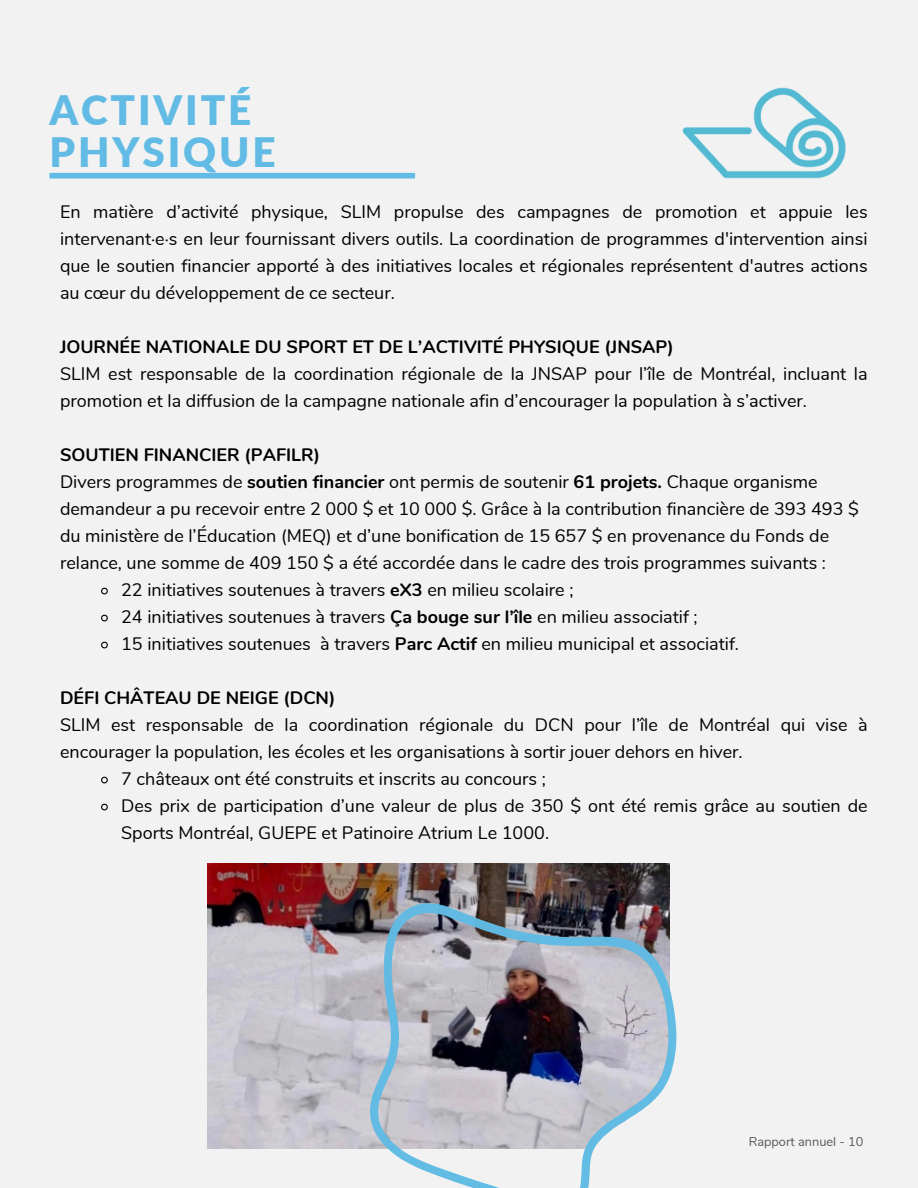
<style>
.page{position:relative;width:918px;height:1188px;background:#f3f2f2}
.page>*{position:absolute;margin:0;border:0;box-sizing:border-box;transform-origin:0 0}
.t1{font:900 40.5px/41.7px "Lato";letter-spacing:.07em;color:#61bbe4}
.t2{font:18px/27px "Nunito";color:#000;text-align:justify}
.t3{font:700 18px "Nunito";color:#000}
.t4{font:12.75px "Nunito";color:#000}
.s1{font-weight:700}
</style>
<div class="page">
<svg style="left:101px;top:587px;width:7px;height:8px"></svg>
<svg style="left:101px;top:614px;width:7px;height:8px"></svg>
<svg style="left:101px;top:641px;width:7px;height:8px"></svg>
<svg style="left:101px;top:776px;width:7px;height:8px"></svg>
<svg style="left:101px;top:803px;width:7px;height:8px"></svg>
<div style="left:50px;top:173px;width:365px;height:5px;background:#61bbe4"></div>
<img style="left:207px;top:864px;width:73px;height:284px">
<img style="left:682px;top:87px;width:164px;height:92px">
<img style="left:280px;top:863px;width:397px;height:325px">
<p class="t1" style="left:50px;top:89px;width:228px">ACTIVITÉ<br>PHYSIQUE</p>
<p class="t2" style="left:60px;top:199px;width:809px">En matière d’activité physique, SLIM propulse des campagnes de promotion et appuie les intervenant·e·s en leur fournissant divers outils. La coordination de programmes d'intervention ainsi que le soutien financier apporté à des initiatives locales et régionales représentent d'autres actions au cœur du développement de ce secteur.</p>
<p class="t3" style="left:60px;top:335px;width:615px">JOURNÉE NATIONALE DU SPORT ET DE L’ACTIVITÉ PHYSIQUE (JNSAP)</p>
<p class="t2" style="left:60px;top:361px;width:809px">SLIM est responsable de la coordination régionale de la JNSAP pour l’île de Montréal, incluant la promotion et la diffusion de la campagne nationale afin d’encourager la population à s’activer.</p>
<p class="t3" style="left:60px;top:443px;width:262px">SOUTIEN FINANCIER (PAFILR)</p>
<p class="t2" style="left:60px;top:469px;width:759px">Divers programmes de <span class="s1">soutien financier</span> ont permis de soutenir <span class="s1">61 projets.</span> Chaque organisme</p>
<p class="t2" style="left:60px;top:496px;width:801px">demandeur a pu recevoir entre 2 000 $ et 10 000 $. Grâce à la contribution financière de 393 493 $</p>
<p class="t2" style="left:60px;top:523px;width:771px">du ministère de l’Éducation (MEQ) et d’une bonification de 15 657 $ en provenance du Fonds de</p>
<p class="t2" style="left:60px;top:550px;width:768px">relance, une somme de 409 150 $ a été accordée dans le cadre des trois programmes suivants :</p>
<p class="t2" style="left:121px;top:577px;width:454px">22 initiatives soutenues à travers <span class="s1">eX3</span> en milieu scolaire ;</p>
<p class="t2" style="left:121px;top:604px;width:578px">24 initiatives soutenues à travers <span class="s1">Ça bouge sur l’île</span> en milieu associatif ;</p>
<p class="t2" style="left:121px;top:631px;width:619px">15 initiatives soutenues à travers <span class="s1">Parc Actif</span> en milieu municipal et associatif.</p>
<p class="t3" style="left:60px;top:686px;width:277px">DÉFI CHÂTEAU DE NEIGE (DCN)</p>
<p class="t2" style="left:60px;top:712px;width:809px">SLIM est responsable de la coordination régionale du DCN pour l’île de Montréal qui vise à</p>
<p class="t2" style="left:60px;top:739px;width:684px">encourager la population, les écoles et les organisations à sortir jouer dehors en hiver.</p>
<p class="t2" style="left:121px;top:766px;width:426px">7 châteaux ont été construits et inscrits au concours ;</p>
<p class="t2" style="left:121px;top:793px;width:748px">Des prix de participation d’une valeur de plus de 350 $ ont été remis grâce au soutien de</p>
<p class="t2" style="left:121px;top:820px;width:429px">Sports Montréal, GUEPE et Patinoire Atrium Le 1000.</p>
<p class="t4" style="left:749px;top:1133px;width:116px">Rapport annuel - 10</p>
</div>
